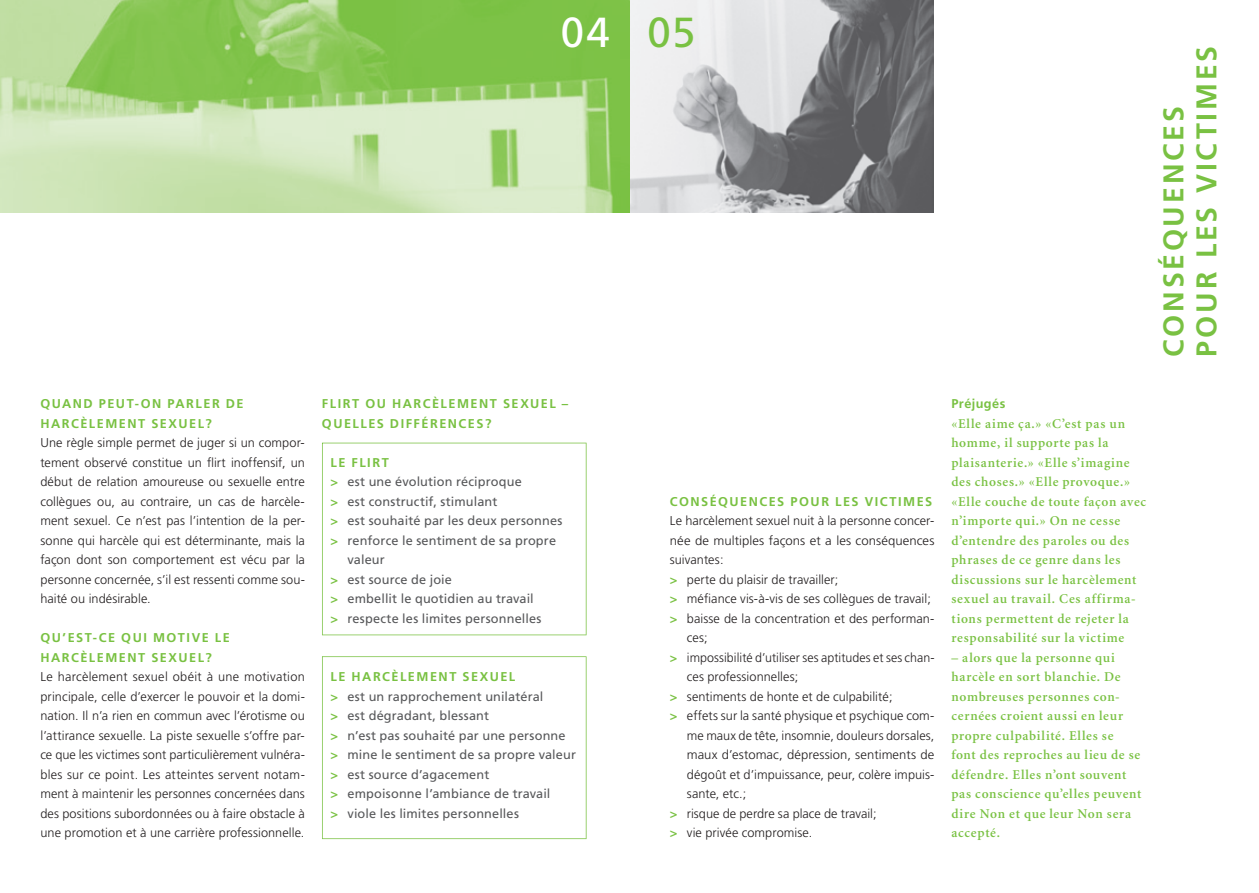
<style>
.page{position:relative;width:1259px;height:893px;background:#fff}
.page>*{position:absolute;margin:0;border:0;box-sizing:border-box;transform-origin:0 0}
.t1{font:42px "Frutiger";color:#fff}
.t2{font:700 28.5px/33px "Frutiger";letter-spacing:.1em;color:#79c142}
.t3{font:600 13.5px/19.5px "Minion";letter-spacing:.05em;color:#79c142}
.t4{font:300 12.75px/19.5px "Frutiger";letter-spacing:.005em;color:#231f20;text-align:justify}
.t5{font:12.75px/19.5px "Frutiger";letter-spacing:.01em;color:#57585a}
.t6{font:700 12.75px/19.5px "Frutiger";letter-spacing:.115em;color:#79c142}
.s1{color:#79c142}
.s2{font-weight:700;color:#79c142}
</style>
<div class="page">
<img style="left:629px;top:0;width:304px;height:213px">
<svg style="left:0;top:0;width:629px;height:213px;background:#aed78b"></svg>
<svg style="left:322px;top:443px;width:264px;height:192px"></svg>
<svg style="left:322px;top:656px;width:264px;height:183px"></svg>
<p class="t6" style="left:40px;top:394px;width:205px">QUAND PEUT-ON PARLER DE<br>HARCÈLEMENT SEXUEL?</p>
<p class="t4" style="left:40px;top:433px;width:266px">Une règle simple permet de juger si un compor&shy;tement observé constitue un flirt inoffensif, un début de relation amoureuse ou sexuelle entre collègues ou, au contraire, un cas de harcèle&shy;ment sexuel. Ce n’est pas l’intention de la per&shy;sonne qui harcèle qui est déterminante, mais la façon dont son comportement est vécu par la personne concernée, s’il est ressenti comme sou&shy;haité ou indésirable.</p>
<p class="t6" style="left:40px;top:628px;width:191px">QU’EST-CE QUI MOTIVE LE<br>HARCÈLEMENT SEXUEL?</p>
<p class="t4" style="left:40px;top:667px;width:266px">Le harcèlement sexuel obéit à une motivation principale, celle d’exercer le pouvoir et la domi&shy;nation. Il n’a rien en commun avec l’érotisme ou l’attirance sexuelle. La piste sexuelle s’offre par&shy;ce que les victimes sont particulièrement vulnéra&shy;bles sur ce point. Les atteintes servent notam&shy;ment à maintenir les personnes concernées dans des positions subordonnées ou à faire obstacle à une promotion et à une carrière professionnelle.</p>
<h1 class="t1" style="left:561px;top:7px;width:136px">04 <span class="s1">05</span></h1>
<h2 class="t2" style="left:1156px;top:357px;width:312px;rotate:-90deg">CONSÉQUENCES<br>POUR LES VICTIMES</h2>
<p class="t6" style="left:322px;top:394px;width:248px">FLIRT OU HARCÈLEMENT SEXUEL –<br>QUELLES DIFFÉRENCES?</p>
<p class="t6" style="left:951px;top:394px;width:55px">PRÉJUGÉS</p>
<p class="t3" style="left:951px;top:414px;width:196px">«Elle aime ça.» «C’est pas un homme, il supporte pas la plaisanterie.» «Elle s’imagine des choses.» «Elle provoque.» «Elle couche de toute façon avec n’importe qui.» On ne cesse d’entendre des paroles ou des phrases de ce genre dans les discussions sur le harcèlement sexuel au travail. Ces affirma&shy;tions permettent de rejeter la responsabilité sur la victime</p>
<p class="t3" style="left:951px;top:648px;width:191px">– alors que la personne qui harcèle en sort blanchie. De nombreuses personnes con&shy;cernées croient aussi en leur propre culpabilité. Elles se<br>font des reproches au lieu de se défendre. Elles n’ont souvent pas conscience qu’elles peuvent dire Non et que leur Non sera accepté.</p>
<p class="t6" style="left:330px;top:452px;width:60px">LE FLIRT</p>
<p class="t5" style="left:330px;top:472px;width:193px"><span class="s2">&gt;</span> est une évolution réciproque</p>
<p class="t5" style="left:330px;top:491px;width:168px"><span class="s2">&gt;</span> est constructif, stimulant</p>
<p class="t5" style="left:330px;top:511px;width:233px"><span class="s2">&gt;</span> est souhaité par les deux personnes</p>
<p class="t5" style="left:330px;top:530px;width:227px"><span class="s2">&gt;</span> renforce le sentiment de sa propre</p>
<p class="t5" style="left:347px;top:550px;width:39px">valeur</p>
<p class="t5" style="left:330px;top:569px;width:123px"><span class="s2">&gt;</span> est source de joie</p>
<p class="t5" style="left:330px;top:589px;width:205px"><span class="s2">&gt;</span> embellit le quotidien au travail</p>
<p class="t5" style="left:330px;top:608px;width:212px"><span class="s2">&gt;</span> respecte les limites personnelles</p>
<p class="t6" style="left:670px;top:491px;width:264px">CONSÉQUENCES POUR LES VICTIMES</p>
<p class="t4" style="left:670px;top:511px;width:266px">Le harcèlement sexuel nuit à la personne concer-</p>
<p class="t4" style="left:670px;top:530px;width:266px">née de multiples façons et a les conséquences</p>
<p class="t4" style="left:670px;top:550px;width:55px">suivantes:</p>
<p class="t4" style="left:670px;top:569px;width:170px"><span class="s2">&gt;</span> perte du plaisir de travailler;</p>
<p class="t4" style="left:670px;top:589px;width:263px"><span class="s2">&gt;</span> méfiance vis-à-vis de ses collègues de travail;</p>
<p class="t4" style="left:670px;top:608px;width:266px"><span class="s2">&gt;</span> baisse de la concentration et des performan-</p>
<p class="t4" style="left:687px;top:628px;width:22px">ces;</p>
<p class="t4" style="left:670px;top:647px;width:266px"><span class="s2">&gt;</span> impossibilité d’utiliser ses aptitudes et ses chan-</p>
<p class="t4" style="left:687px;top:667px;width:113px">ces professionnelles;</p>
<p class="t4" style="left:670px;top:686px;width:224px"><span class="s2">&gt;</span> sentiments de honte et de culpabilité;</p>
<p class="t4" style="left:670px;top:706px;width:266px"><span class="s2">&gt;</span> effets sur la santé physique et psychique com-</p>
<p class="t4" style="left:687px;top:725px;width:249px">me maux de tête, insomnie, douleurs dorsales,</p>
<p class="t4" style="left:687px;top:745px;width:249px">maux d’estomac, dépression, sentiments de</p>
<p class="t4" style="left:687px;top:764px;width:249px">dégoût et d’impuissance, peur, colère impuis-</p>
<p class="t4" style="left:687px;top:784px;width:61px">sante, etc.;</p>
<p class="t4" style="left:670px;top:803px;width:208px"><span class="s2">&gt;</span> risque de perdre sa place de travail;</p>
<p class="t4" style="left:670px;top:823px;width:144px"><span class="s2">&gt;</span> vie privée compromise.</p>
<p class="t5" style="left:330px;top:667px;width:247px"><span class="s2">LE HARCÈLEMENT SEXUEL<br>&gt;</span> est un rapprochement unilatéral<br><span class="s2">&gt;</span> est dégradant, blessant<br><span class="s2">&gt;</span> n’est pas souhaité par une personne <span class="s2">&gt;</span> mine le sentiment de sa propre valeur <span class="s2">&gt;</span> est source d’agacement<br><span class="s2">&gt;</span> empoisonne l’ambiance de travail<br><span class="s2">&gt;</span> viole les limites personnelles</p>
</div>
